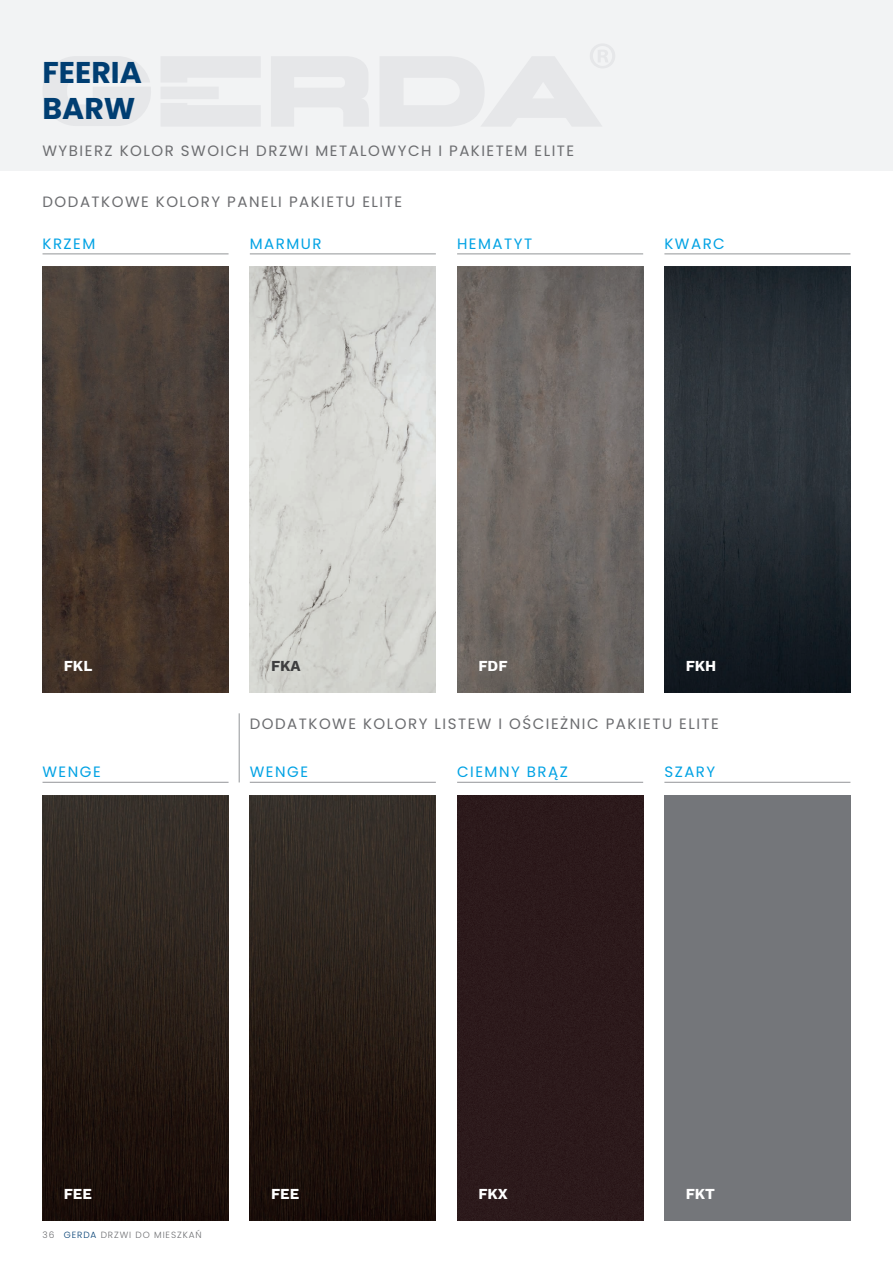
<style>
.page{position:relative;width:893px;height:1263px;background:#fff}
.page>*{position:absolute;margin:0;border:0;box-sizing:border-box;transform-origin:0 0}
.t1{font:700 30px/36px "Poppins";color:#003e72}
.t2{font:15px "Poppins";letter-spacing:.1em;color:#6c6d70}
.t3{font:15px "Poppins";letter-spacing:.1em;color:#00a2e4}
.t4{font:700 15px "Work Sans";color:#fff}
.t5{font:700 15px "Work Sans";color:#3e3e3f}
.t6{font:300 9px "Poppins";letter-spacing:.1em;color:#6c6d70}
.s1{color:#003e72}
</style>
<div class="page">
<div style="left:0;top:0;width:893px;height:170px;background:#f2f3f4"></div>
<svg style="left:271px;top:57px;width:98px;height:69px"></svg>
<svg style="left:380px;top:44px;width:235px;height:82px"></svg>
<svg style="left:43px;top:56px;width:108px;height:70px"></svg>
<svg style="left:161px;top:57px;width:99px;height:69px"></svg>
<img style="left:43px;top:267px;width:186px;height:425px">
<hr style="left:43px;top:254px;width:186px;height:1px;background:#939598">
<img style="left:250px;top:267px;width:186px;height:425px">
<hr style="left:250px;top:254px;width:186px;height:1px;background:#939598">
<img style="left:457px;top:267px;width:186px;height:425px">
<hr style="left:457px;top:254px;width:186px;height:1px;background:#939598">
<img style="left:664px;top:267px;width:186px;height:425px">
<hr style="left:664px;top:254px;width:186px;height:1px;background:#939598">
<hr style="left:664px;top:782px;width:186px;height:1px;background:#939598">
<div style="left:457px;top:795px;width:186px;height:425px;background:#2c1a1b"></div>
<hr style="left:457px;top:782px;width:186px;height:1px;background:#939598">
<img style="left:43px;top:795px;width:186px;height:425px">
<hr style="left:43px;top:782px;width:186px;height:1px;background:#939598">
<img style="left:250px;top:795px;width:186px;height:425px">
<hr style="left:250px;top:782px;width:186px;height:1px;background:#939598">
<hr style="left:239px;top:713px;width:1px;height:69px;background:#939598">
<h1 class="t1" style="left:43px;top:54px;width:101px">FEERIA<br>BARW</h1>
<p class="t2" style="left:43px;top:142px;width:533px">WYBIERZ KOLOR SWOICH DRZWI METALOWYCH I PAKIETEM ELITE</p>
<p class="t2" style="left:43px;top:193px;width:361px">DODATKOWE KOLORY PANELI PAKIETU ELITE</p>
<p class="t3" style="left:43px;top:235px;width:54px">KRZEM</p>
<p class="t3" style="left:250px;top:235px;width:73px">MARMUR</p>
<p class="t3" style="left:457px;top:235px;width:77px">HEMATYT</p>
<p class="t3" style="left:664px;top:235px;width:62px">KWARC</p>
<p class="t4" style="left:64px;top:657px;width:30px">FKL</p>
<p class="t5" style="left:271px;top:657px;width:31px">FKA</p>
<p class="t4" style="left:478px;top:657px;width:31px">FDF</p>
<p class="t4" style="left:686px;top:657px;width:32px">FKH</p>
<p class="t3" style="left:43px;top:763px;width:60px">WENGE</p>
<p class="t2" style="left:250px;top:715px;width:470px">DODATKOWE KOLORY LISTEW I OŚCIEŻNIC PAKIETU ELITE</p>
<p class="t3" style="left:250px;top:763px;width:60px">WENGE</p>
<p class="t3" style="left:457px;top:763px;width:112px">CIEMNY BRĄZ</p>
<p class="t3" style="left:664px;top:763px;width:52px">SZARY</p>
<p class="t4" style="left:64px;top:1185px;width:30px">FEE</p>
<p class="t6" style="left:43px;top:1230px;width:161px">36 <span class="s1">GERDA</span> DRZWI DO MIESZKAŃ</p>
<p class="t4" style="left:271px;top:1185px;width:30px">FEE</p>
<p class="t4" style="left:478px;top:1185px;width:31px">FKX</p>
<p class="t4" style="left:686px;top:1185px;width:31px">FKT</p>
</div>
